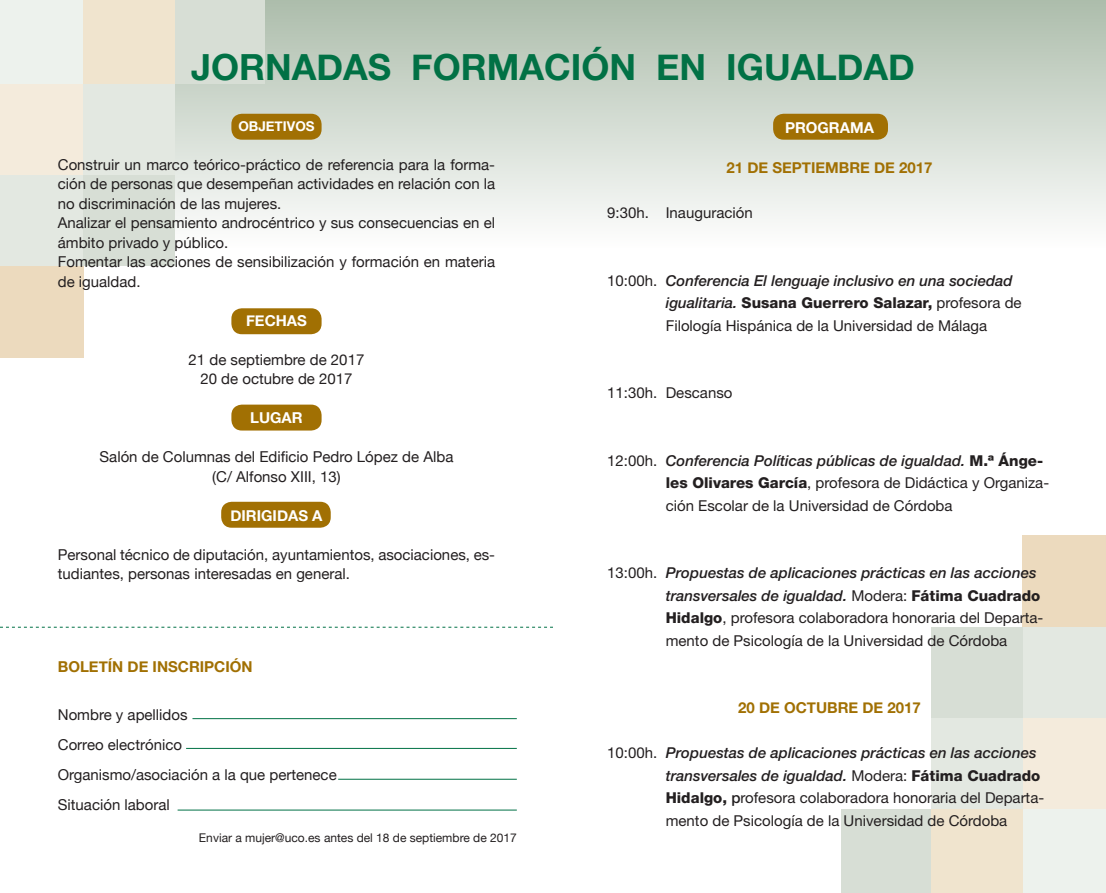
<style>
.page{position:relative;width:1106px;height:893px;background:#fff}
.page>*{position:absolute;margin:0;border:0;box-sizing:border-box;transform-origin:0 0}
.t1{font:700 36px "Helvetica Neue";color:#017145}
.t2{font:15px/22.5px "Helvetica Neue";color:#231f20}
.t3{font:15px/19.5px "Helvetica Neue";color:#231f20}
.t4{font:700 15px "Helvetica Neue";color:#a17003}
.t5{font:700 15px "Helvetica Neue";color:#fff}
.t6{font:700 13.5px "Helvetica Neue";color:#fff}
.t7{font:12px "Helvetica Neue";color:#231f20}
.s1{font-weight:500;font-style:italic}
.s2{font-weight:800}
.s3{font-weight:500}
</style>
<div class="page">
<div style="left:0;top:0;width:1106px;height:248px;background:linear-gradient(to bottom,#acbdab,#fdfefd)"></div>
<div style="left:0;top:266px;width:83px;height:91px;background:#ecdabe"></div>
<div style="left:0;top:174px;width:83px;height:92px;background:#e3e8e1"></div>
<div style="left:0;top:83px;width:83px;height:91px;background:#f4ebdc"></div>
<div style="left:0;top:0;width:83px;height:83px;background:#edf2ed"></div>
<div style="left:173px;top:0;width:91px;height:83px;background:#d7ded5"></div>
<div style="left:83px;top:174px;width:92px;height:92px;background:#d7ded5"></div>
<div style="left:83px;top:83px;width:92px;height:91px;background:#e3e8e1"></div>
<div style="left:83px;top:0;width:92px;height:83px;background:#f0e4ce"></div>
<div style="left:1022px;top:535px;width:84px;height:92px;background:#ecdabe"></div>
<div style="left:1022px;top:627px;width:84px;height:91px;background:#e3e8e1"></div>
<div style="left:1022px;top:718px;width:84px;height:92px;background:#f4ebdc"></div>
<div style="left:1022px;top:810px;width:84px;height:83px;background:#edf2ed"></div>
<div style="left:841px;top:810px;width:92px;height:83px;background:#d7ded5"></div>
<div style="left:931px;top:627px;width:91px;height:91px;background:#d7ded5"></div>
<div style="left:931px;top:718px;width:91px;height:92px;background:#e3e8e1"></div>
<div style="left:931px;top:810px;width:91px;height:83px;background:#f0e4ce"></div>
<div style="left:231px;top:114px;width:90px;height:26px;background:#a17003;border-radius:10px"></div>
<div style="left:773px;top:114px;width:115px;height:26px;background:#a17003;border-radius:11px"></div>
<div style="left:231px;top:308px;width:90px;height:26px;background:#a17003;border-radius:10px"></div>
<div style="left:231px;top:405px;width:90px;height:26px;background:#a17003;border-radius:10px"></div>
<div style="left:221px;top:502px;width:110px;height:26px;background:#a17003;border-radius:10px"></div>
<svg style="left:0;top:627px;width:553px;height:1px"></svg>
<hr style="left:192px;top:718px;width:325px;height:1px;background:#017145">
<hr style="left:186px;top:748px;width:331px;height:1px;background:#017145">
<hr style="left:338px;top:779px;width:179px;height:1px;background:#017145">
<hr style="left:178px;top:810px;width:339px;height:1px;background:#017145">
<p class="t1" style="left:191px;top:45px;width:725px">JORNADAS FORMACIÓN EN IGUALDAD</p>
<p class="t6" style="left:238px;top:118px;width:78px">OBJETIVOS</p>
<p class="t3" style="left:58px;top:155px;width:439px;text-align:justify">Construir un marco teórico-práctico de referencia para la forma&shy;ción de personas que desempeñan actividades en relación con la no discriminación de las mujeres.</p>
<p class="t3" style="left:58px;top:213px;width:439px">Analizar el pensamiento androcéntrico y sus consecuencias en el ámbito privado y público.</p>
<p class="t3" style="left:58px;top:252px;width:439px">Fomentar las acciones de sensibilización y formación en materia de igualdad.</p>
<p class="t5" style="left:246px;top:311px;width:62px">FECHAS</p>
<p class="t3" style="left:189px;top:350px;width:177px">21 de septiembre de 2017</p>
<p class="t3" style="left:200px;top:369px;width:154px">20 de octubre de 2017</p>
<p class="t5" style="left:250px;top:409px;width:54px">LUGAR</p>
<p class="t3" style="left:100px;top:447px;width:355px">Salón de Columnas del Edificio Pedro López de Alba</p>
<p class="t3" style="left:212px;top:467px;width:130px">(C/ Alfonso XIII, 13)</p>
<p class="t5" style="left:230px;top:506px;width:94px">DIRIGIDAS A</p>
<p class="t3" style="left:58px;top:545px;width:439px">Personal técnico de diputación, ayuntamientos, asociaciones, es&shy;tudiantes, personas interesadas en general.</p>
<p class="t4" style="left:58px;top:657px;width:196px">BOLETÍN DE INSCRIPCIÓN</p>
<p class="t3" style="left:58px;top:704px;width:131px">Nombre y apellidos</p>
<p class="t3" style="left:58px;top:734px;width:126px">Correo electrónico</p>
<p class="t3" style="left:58px;top:764px;width:280px">Organismo/asociación a la que pertenece</p>
<p class="t3" style="left:58px;top:794px;width:113px">Situación laboral</p>
<p class="t7" style="left:199px;top:831px;width:319px">Enviar a mujer@uco.es antes del 18 de septiembre de 2017</p>
<p class="t5" style="left:785px;top:118px;width:90px">PROGRAMA</p>
<p class="t4" style="left:726px;top:158px;width:207px">21 DE SEPTIEMBRE DE 2017</p>
<p class="t2" style="left:607px;top:201px;width:147px">9:30h. Inauguración</p>
<p class="t2" style="left:665px;top:269px;width:357px;text-indent:-58px">10:00h. <span class="s1">Conferencia El lenguaje inclusivo en una sociedad igualitaria.</span> <span class="s2">Susana Guerrero Salazar,</span> profesora de<br>Filología Hispánica de la Universidad de Málaga</p>
<p class="t2" style="left:607px;top:381px;width:127px">11:30h. Descanso</p>
<p class="t2" style="left:665px;top:449px;width:385px;text-indent:-58px">12:00h. <span class="s1">Conferencia Políticas públicas de igualdad.</span> <span class="s2">M.ª Ánge&shy;les Olivares García</span>, profesora de Didáctica y Organiza&shy;ción Escolar de la Universidad de Córdoba</p>
<p class="t2" style="left:665px;top:561px;width:379px;text-indent:-58px">13:00h. <span class="s1">Propuestas de aplicaciones prácticas en las acciones transversales de igualdad.</span> Modera: <span class="s2">Fátima Cuadrado Hidalgo</span>, profesora colaboradora honoraria del Departa&shy;mento de Psicología de la Universidad de Córdoba</p>
<p class="t4" style="left:738px;top:698px;width:184px">20 DE OCTUBRE DE 2017</p>
<p class="t2" style="left:665px;top:741px;width:380px;text-indent:-58px">10:00h. <span class="s1">Propuestas de aplicaciones prácticas en las acciones transversales de igualdad.</span> Modera: <span class="s2">Fátima Cuadrado Hidalgo,</span> <span class="s3">p</span>rofesora colaboradora honoraria del Departa&shy;mento de Psicología de la Universidad de Córdoba</p>
</div>
